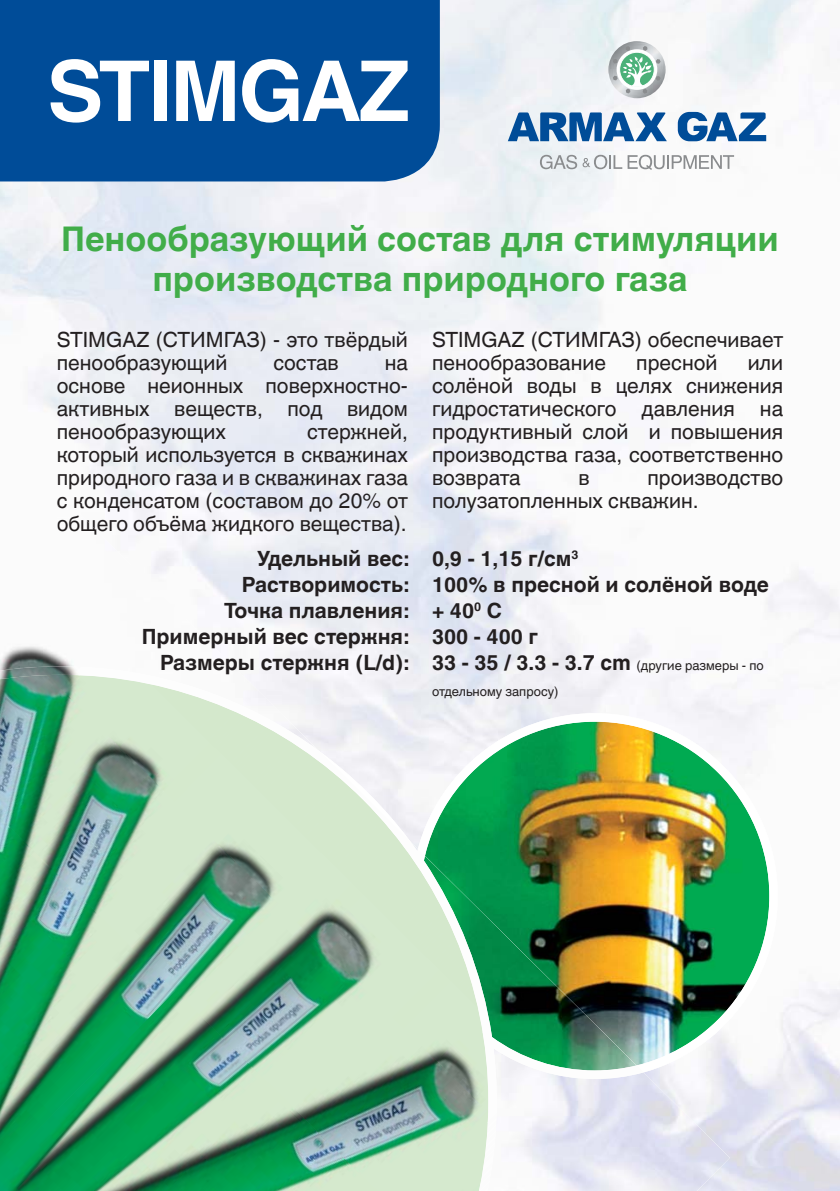
<style>
.page{position:relative;width:840px;height:1191px;background:#fff}
.page>*{position:absolute;margin:0;border:0;box-sizing:border-box;transform-origin:0 0}
.t1{font:700 84px "Helvetica World";letter-spacing:-.03em;color:#fff}
.t2{font:700 34px/40.8px "Helvetica World";color:#41ad49;text-align:center}
.t3{font:21px/23px "Helvetica World";color:#231f20}
.t4{font:700 21px/26px "Helvetica World";color:#231f20;text-align:right}
.t5{font:13px/26px "Helvetica World";color:#231f20}
.s1{color:#221e1f}
.s2{font-weight:700;font-size:21px}
</style>
<div class="page">
<img style="left:0;top:0;width:839px;height:1191px">
<div style="left:0;top:0;width:439px;height:181px;background:#004c98"></div>
<img style="left:608px;top:41px;width:57px;height:57px;border-radius:50%">
<div style="left:616px;top:49px;width:41px;height:41px;background:#fff;border-radius:50%"></div>
<svg style="left:625px;top:46px;width:4px;height:5px"></svg>
<svg style="left:642px;top:46px;width:5px;height:5px"></svg>
<svg style="left:619px;top:52px;width:35px;height:35px"></svg>
<div style="left:619px;top:52px;width:35px;height:35px;border:1px solid #fff;border-radius:50%"></div>
<svg style="left:612px;top:57px;width:48px;height:37px"></svg>
<svg style="left:677px;top:112px;width:88px;height:29px"></svg>
<svg style="left:507px;top:112px;width:159px;height:29px"></svg>
<svg style="left:539px;top:155px;width:194px;height:15px"></svg>
<img style="left:496px;top:713px;width:281px;height:366px">
<img style="left:495px;top:840px;width:234px;height:351px">
<img style="left:495px;top:848px;width:148px;height:231px">
<img style="left:0;top:506px;width:319px;height:160px">
<img style="left:57px;top:499px;width:21px;height:13px">
<img style="left:57px;top:515px;width:44px;height:20px">
<img style="left:0;top:717px;width:448px;height:474px">
<img style="left:45px;top:717px;width:391px;height:396px">
<img style="left:149px;top:729px;width:274px;height:280px">
<img style="left:448px;top:1125px;width:48px;height:66px">
<img style="left:436px;top:1043px;width:60px;height:82px">
<img style="left:0;top:666px;width:72px;height:51px">
<img style="left:423px;top:938px;width:73px;height:105px">
<img style="left:72px;top:666px;width:88px;height:63px">
<img style="left:160px;top:666px;width:335px;height:307px">
<h1 class="t1" style="left:47px;top:23px;width:364px">STIMGAZ</h1>
<h2 class="t2" style="left:61px;top:215px;width:718px">Пенообразующий состав для стимуляции производства природного газа</h2>
<p class="t3" style="left:57px;top:326px;width:352px">STIMGAZ (СТИМГАЗ) - это твёрдый пенообразующий</p>
<p class="t3" style="left:432px;top:326px;width:352px">STIMGAZ (СТИМГАЗ) обеспечивает пенообразование</p>
<p class="t3" style="left:636px;top:349px;width:83px">пресной</p>
<p class="t3" style="left:57px;top:349px;width:352px;text-align:justify;text-indent:328px">на основе неионных поверхностно&shy;активных веществ, под видом пенообразующих</p>
<p class="t3" style="left:273px;top:349px;width:67px">состав</p>
<p class="t3" style="left:432px;top:349px;width:352px;text-align:justify;text-indent:315px">или солёной воды в целях снижения гидростатического давления на продуктивный слой и повышения производства газа, соответственно возврата</p>
<p class="t3" style="left:57px;top:418px;width:352px;text-align:justify;text-indent:250px">стержней, который используется в скважинах природного газа и в скважинах газа <span class="s1">с к</span>онденсатом (составом до 20% от <span class="s1">обще</span>го объёма жидкого вещества).</p>
<p class="t3" style="left:432px;top:464px;width:352px;text-indent:215px">производство полузатопленных скважин.</p>
<p class="t3" style="left:578px;top:464px;width:13px">в</p>
<p class="t4" style="left:142px;top:543px;width:269px">Удельный вес:<br>Растворимость:<br>Точка плавления:<br>Примерный вес стержня:<br>Размеры стержня (L/d):</p>
<p class="t4" style="left:432px;top:543px;width:338px;text-align:left">0,9 - 1,15 г/см<sup>3<br></sup>100% в пресной и солёной воде + 40<sup>0</sup> C<br>300 - 400 г</p>
<p class="t5" style="left:432px;top:651px;width:333px"><span class="s2">33 - 35 / 3.3 - 3.7 cm</span> (другие размеры - по отдельному запросу)</p>
</div>
